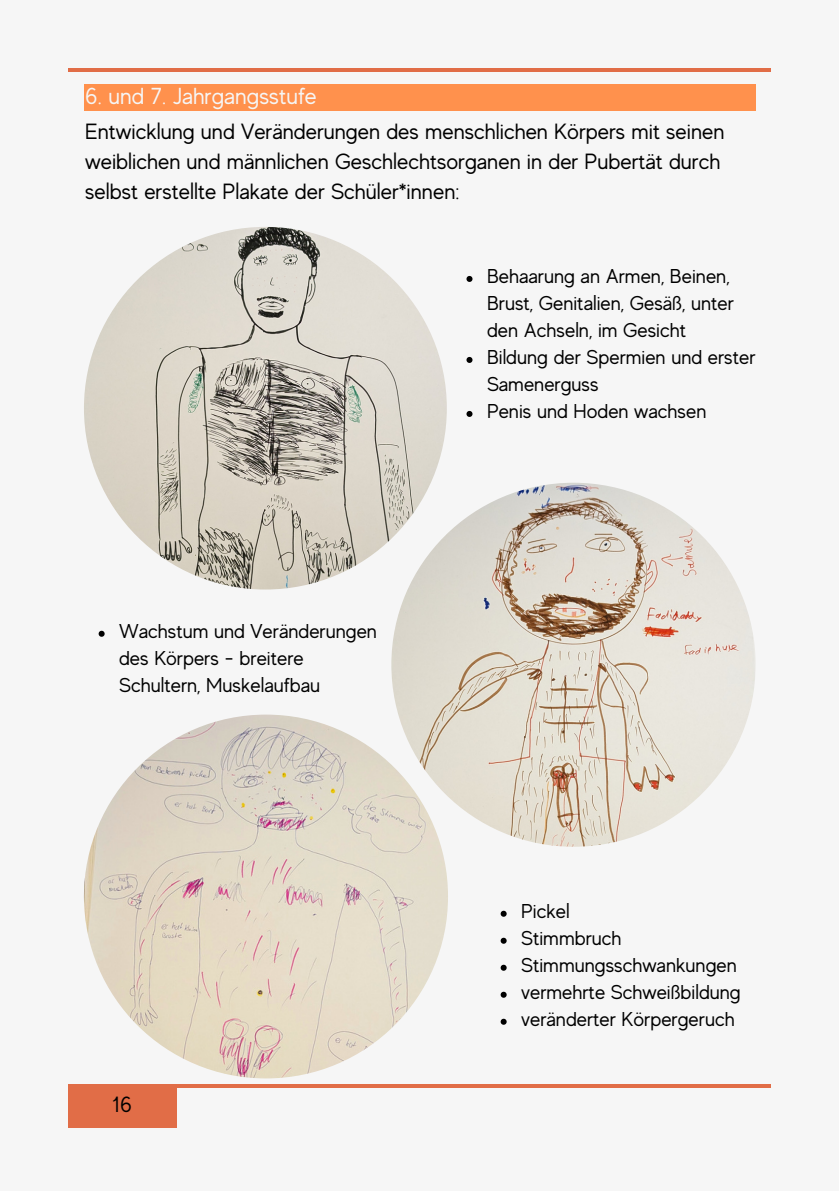
<style>
.page{position:relative;width:839px;height:1191px;background:#fff}
.page>*{position:absolute;margin:0;border:0;box-sizing:border-box;transform-origin:0 0}
.t1{font:23.2px "MADE Evolve Sans";color:#f6f6f6}
.t2{font:22px/30px "MADE Evolve Sans";color:#000}
.t3{font:20px/27px "MADE Evolve Sans";color:#000}
</style>
<div class="page">
<div style="left:0;top:0;width:838px;height:1191px;background:#f6f6f6"></div>
<hr style="left:68px;top:68px;width:702px;height:3px;background:#e16d47">
<div style="left:68px;top:1084px;width:108px;height:44px;background:#e16d47"></div>
<hr style="left:68px;top:1084px;width:702px;height:3px;background:#e16d47">
<img style="left:84px;top:227px;width:363px;height:363px;border-radius:50%">
<img style="left:391px;top:483px;width:364px;height:364px;border-radius:50%">
<img style="left:84px;top:715px;width:364px;height:363px;border-radius:50%">
<div style="left:84px;top:84px;width:671px;height:27px;background:#ff914d"></div>
<svg style="left:466px;top:276px;width:6px;height:6px"></svg>
<svg style="left:466px;top:357px;width:6px;height:6px"></svg>
<svg style="left:466px;top:411px;width:6px;height:6px"></svg>
<svg style="left:99px;top:631px;width:6px;height:6px"></svg>
<svg style="left:500px;top:911px;width:6px;height:6px"></svg>
<svg style="left:500px;top:938px;width:6px;height:6px"></svg>
<svg style="left:500px;top:965px;width:6px;height:6px"></svg>
<svg style="left:500px;top:992px;width:6px;height:6px"></svg>
<svg style="left:500px;top:1019px;width:6px;height:6px"></svg>
<p class="t1" style="left:85px;top:83px;width:233px">6. und 7. Jahrgangsstufe</p>
<p class="t2" style="left:85px;top:116px;width:641px">Entwicklung und Veränderungen des menschlichen Körpers mit seinen weiblichen und männlichen Geschlechtsorganen in der Pubertät durch selbst erstellte Plakate der Schüler*innen:</p>
<p class="t3" style="left:119px;top:618px;width:259px">Wachstum und Veränderungen des Körpers - breitere<br>Schultern, Muskelaufbau</p>
<p class="t2" style="left:113px;top:1090px;width:21px">16</p>
<p class="t3" style="left:487px;top:263px;width:248px">Behaarung an Armen, Beinen,<br>Brust, Genitalien, Gesäß, unter den Achseln, im Gesicht</p>
<p class="t3" style="left:487px;top:344px;width:270px">Bildung der Spermien und erster<br>Samenerguss</p>
<p class="t3" style="left:487px;top:398px;width:221px">Penis und Hoden wachsen</p>
<p class="t3" style="left:521px;top:898px;width:50px">Pickel</p>
<p class="t3" style="left:521px;top:925px;width:102px">Stimmbruch</p>
<p class="t3" style="left:521px;top:952px;width:217px">Stimmungsschwankungen</p>
<p class="t3" style="left:521px;top:979px;width:221px">vermehrte Schweißbildung</p>
<p class="t3" style="left:521px;top:1006px;width:215px">veränderter Körpergeruch</p>
</div>
